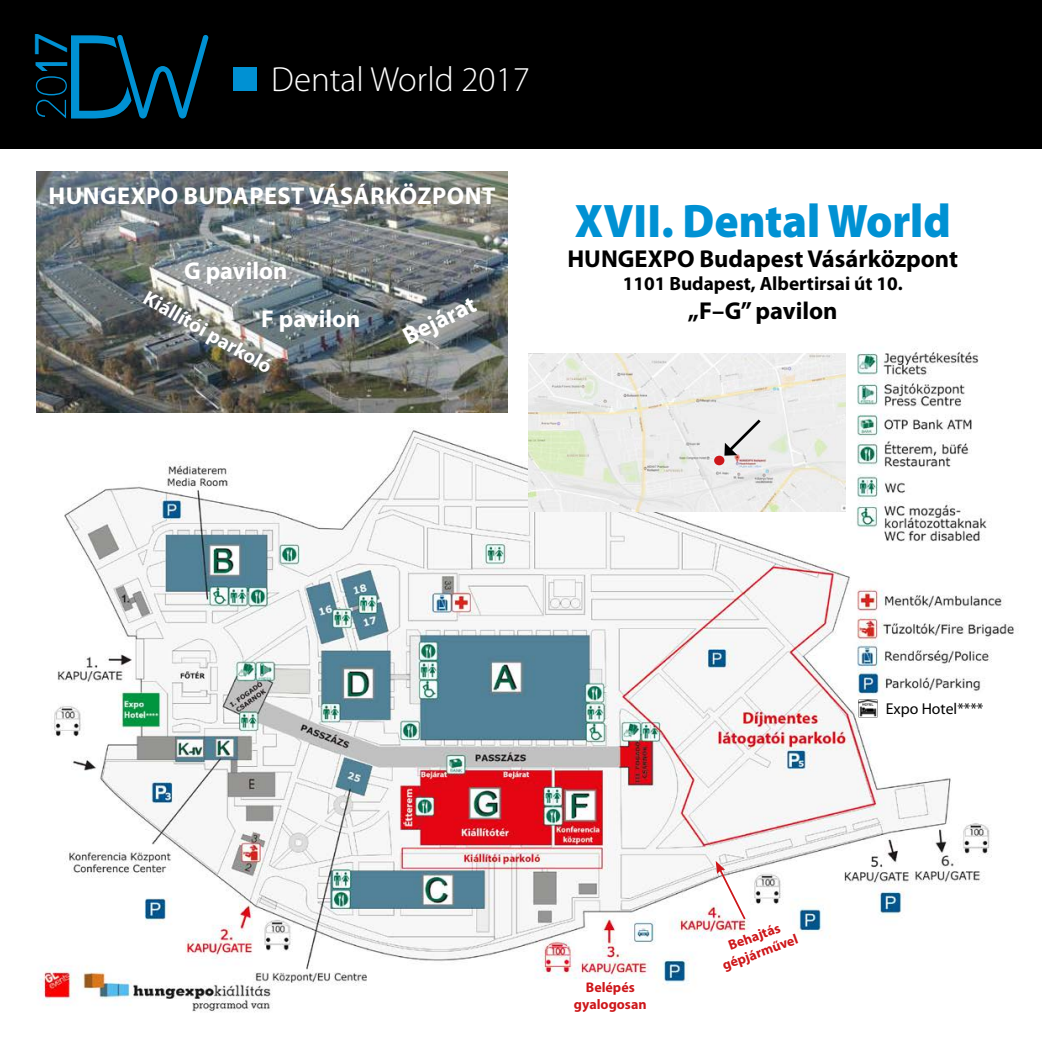
<style>
.page{position:relative;width:1042px;height:1042px;background:#fff}
.page>*{position:absolute;margin:0;border:0;box-sizing:border-box;transform-origin:0 0}
.t1{font:49.18px "Myriad Pro";color:#0091d3}
.t2{font:900 47.25px "Myriad Pro";color:#0091d3;scale:.95 1}
.t3{font:300 35px "Myriad Pro";color:#fff}
.t4{font:700 24.5px "Myriad Pro";color:#000}
.t5{font:700 24.32px "Myriad Pro";letter-spacing:.02em;color:#fff}
.t6{font:700 24.32px/48.8px "Myriad Pro";color:#fff}
.t7{font:700 20.3px "Myriad Pro";color:#fff}
.t8{font:700 19.25px "Myriad Pro";color:#000}
.t9{font:15.75px "Myriad Pro";color:#000}
.t10{font:700 14px/16.8px "Myriad Pro";color:#cd171a;text-align:center}
</style>
<div class="page">
<div style="left:0;top:0;width:1042px;height:149px;background:#000"></div>
<svg style="left:36px;top:35px;width:173px;height:84px"></svg>
<div style="left:233px;top:67px;width:24px;height:24px;background:#0091d3"></div>
<img style="left:36px;top:348px;width:978px;height:664px">
<div style="left:126px;top:331px;width:664px;height:93px;background:#fff"></div>
<img style="left:36px;top:172px;width:471px;height:240px">
<svg style="left:715px;top:861px;width:32px;height:60px"></svg>
<img style="left:858px;top:699px;width:19px;height:18px">
<img style="left:528px;top:353px;width:318px;height:158px">
<div style="left:714px;top:456px;width:10px;height:9px;background:#cd171a;border-radius:50%"></div>
<svg style="left:724px;top:417px;width:39px;height:39px"></svg>
<h1 class="t1" style="left:24px;top:57px;width:27px;rotate:-90deg">7</h1>
<h3 class="t3" style="left:271px;top:60px;width:260px">Dental World 2017</h3>
<p class="t5" style="left:49px;top:182px;width:448px">HUNGEXPO BUDAPEST VÁSÁRKÖZPONT</p>
<p class="t6" style="left:261px;top:246px;width:101px;text-indent:-77px">G pavilon<br>F pavilon</p>
<p class="t7" style="left:151px;top:286px;width:146px;rotate:30deg">Kiállítói parkoló</p>
<p class="t5" style="left:398px;top:326px;width:80px;rotate:-27deg">Bejárat</p>
<h2 class="t2" style="left:575px;top:195px;width:397px">XVII. Dental World</h2>
<p class="t4" style="left:567px;top:245px;width:392px">HUNGEXPO Budapest Vásárközpont</p>
<p class="t8" style="left:623px;top:273px;width:282px">1101 Budapest, Albertirsai út 10.</p>
<p class="t4" style="left:688px;top:297px;width:151px">„F–G” pavilon</p>
<p class="t10" style="left:574px;top:979px;width:74px">Belépés gyalogosan</p>
<p class="t10" style="left:714px;top:942px;width:81px;rotate:-20deg">Behajtás gépjárművel</p>
<p class="t9" style="left:885px;top:700px;width:99px">Expo Hotel****</p>
</div>
